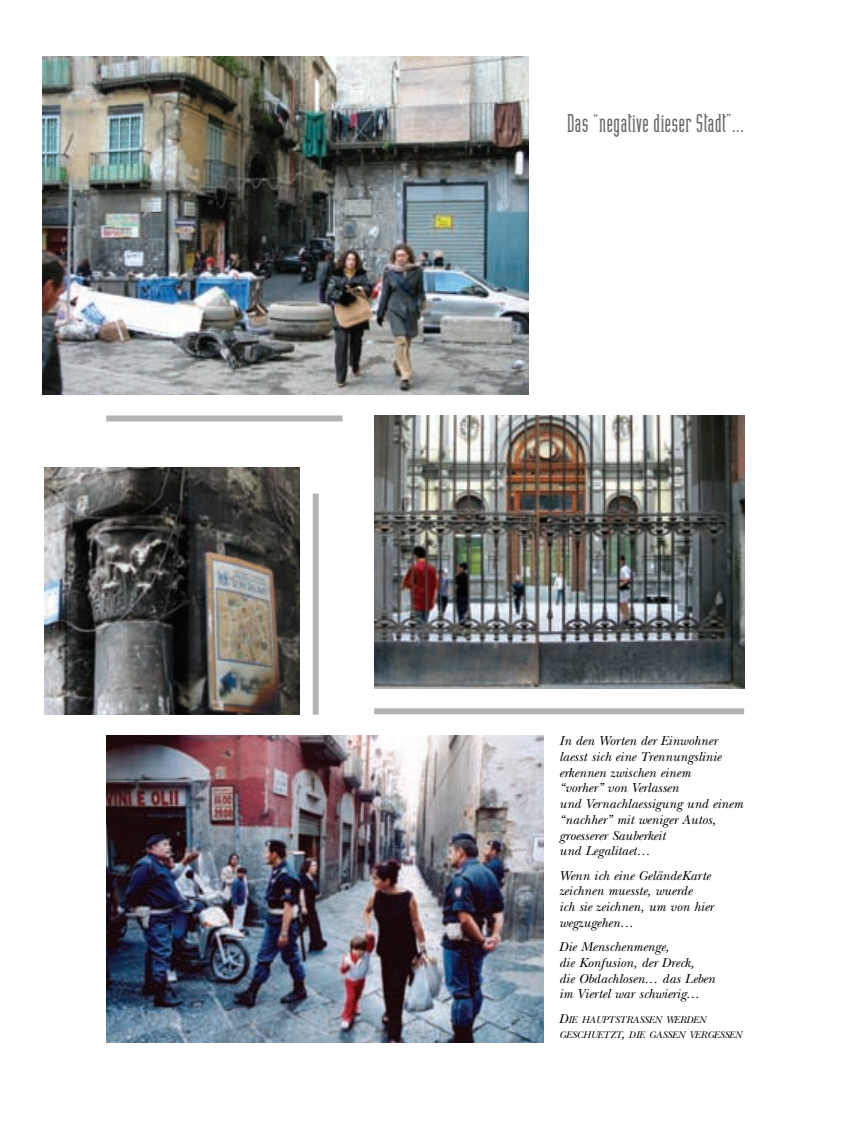
<style>
.page{position:relative;width:849px;height:1148px;background:#fff}
.page>*{position:absolute;margin:0;border:0;box-sizing:border-box;transform-origin:0 0}
.t1{font:27px "Heliotype Plain";color:#666}
.t2{font:italic 13.5px/15.8px "New Baskerville";color:#000}
.t3{font:italic 10.2px/15.8px "New Baskerville";color:#000}
.s1{font-size:13.5px}
</style>
<div class="page">
<img style="left:43px;top:56px;width:485px;height:339px">
<img style="left:374px;top:415px;width:370px;height:273px">
<img style="left:106px;top:735px;width:438px;height:307px">
<img style="left:44px;top:468px;width:255px;height:246px">
<div style="left:374px;top:708px;width:370px;height:6px;background:#b3b3b3"></div>
<div style="left:106px;top:415px;width:237px;height:6px;background:#b3b3b3"></div>
<div style="left:313px;top:493px;width:6px;height:221px;background:#b3b3b3"></div>
<h1 class="t1" style="left:567px;top:112px;width:179px">Das “negative dieser Stadt”...</h1>
<p class="t2" style="left:559px;top:734px;width:185px">In den Worten der Einwohner laesst sich eine Trennungslinie erkennen zwischen einem<br>“vorher” von Verlassen<br>und Vernachlaessigung und einem “nachher” mit weniger Autos, groesserer Sauberkeit<br>und Legalitaet…</p>
<p class="t2" style="left:559px;top:869px;width:156px">Wenn ich eine GeländeKarte zeichnen muesste, wuerde<br>ich sie zeichnen, um von hier wegzugehen…</p>
<p class="t2" style="left:559px;top:940px;width:157px">Die Menschenmenge,<br>die Konfusion, der Dreck,<br>die Obdachlosen… das Leben im Viertel war schwierig…</p>
<p class="t3" style="left:559px;top:1012px;width:184px"><span class="s1">D</span>IE HAUPTSTRASSEN WERDEN<br>GESCHUETZT<span class="s1">,</span> DIE GASSEN VERGESSEN</p>
</div>
